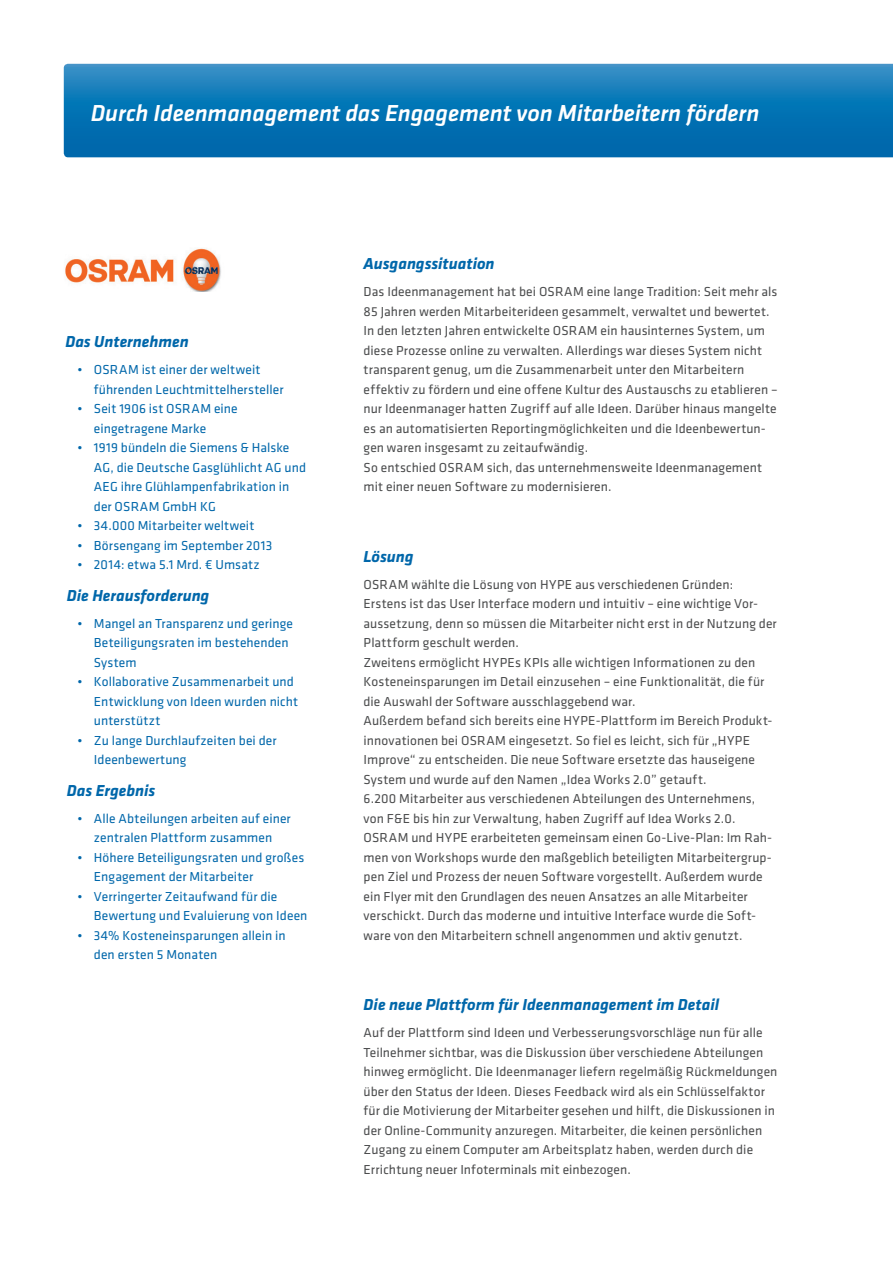
<style>
.page{position:relative;width:893px;height:1263px;background:#fff}
.page>*{position:absolute;margin:0;border:0;box-sizing:border-box;transform-origin:0 0}
.HEAD{font:italic 500 24px "Klavika";letter-spacing:-.005em;color:#fff}
.TXT_Headline{font:italic 700 16.5px "Klavika";color:#0067aa}
.TXT_Aufzählung_Blau{font:italic 700 16.5px "Klavika";color:#0067aa}
.TXT{font:13.5px/19.5px "Klavika";letter-spacing:.005em;color:#4b4c4d}
.t1{font:13.5px/19.5px "Klavika";letter-spacing:.005em;color:#0067aa}
</style>
<div class="page">
<svg style="left:64px;top:64px;width:829px;height:93px;background:#0d76b6"></svg>
<img style="left:65px;top:248px;width:156px;height:43px">
<p class="HEAD" style="left:91px;top:96px;width:670px">Durch Ideenmanagement das Engagement von Mitarbeitern fördern</p>
<p class="TXT_Headline" style="left:65px;top:330px;width:125px">Das Unternehmen</p>
<p class="t1" style="left:94px;top:359px;width:191px;text-indent:-16px">• OSRAM ist einer der weltweit führenden Leuchtmittelhersteller</p>
<p class="t1" style="left:94px;top:398px;width:145px;text-indent:-16px">• Seit 1906 ist OSRAM eine eingetragene Marke</p>
<p class="t1" style="left:94px;top:437px;width:214px;text-indent:-16px">• 1919 bündeln die Siemens &amp; Halske<br>AG, die Deutsche Gasglühlicht AG und<br>AEG ihre Glühlampenfabrikation in der OSRAM GmbH KG</p>
<p class="t1" style="left:77px;top:515px;width:179px">• 34.000 Mitarbeiter weltweit</p>
<p class="t1" style="left:77px;top:535px;width:197px">• Börsengang im September 2013</p>
<p class="t1" style="left:77px;top:554px;width:184px">• 2014: etwa 5.1 Mrd. € Umsatz</p>
<p class="TXT_Aufzählung_Blau" style="left:67px;top:583px;width:144px">Die Herausforderung</p>
<p class="t1" style="left:94px;top:613px;width:201px;text-indent:-16px">• Mangel an Transparenz und geringe<br>Beteiligungsraten im bestehenden<br>System</p>
<p class="t1" style="left:94px;top:671px;width:206px;text-indent:-16px">• Kollaborative Zusammenarbeit und<br>Entwicklung von Ideen wurden nicht unterstützt</p>
<p class="t1" style="left:94px;top:730px;width:184px;text-indent:-16px">• Zu lange Durchlaufzeiten bei der<br>Ideenbewertung</p>
<p class="TXT_Aufzählung_Blau" style="left:67px;top:778px;width:90px">Das Ergebnis</p>
<p class="t1" style="left:77px;top:808px;width:215px;text-align:center">• Alle Abteilungen arbeiten auf einer zentralen Plattform zusammen</p>
<p class="t1" style="left:94px;top:847px;width:212px;text-indent:-16px">• Höhere Beteiligungsraten und großes<br>Engagement der Mitarbeiter</p>
<p class="t1" style="left:94px;top:886px;width:215px;text-indent:-16px">• Verringerter Zeitaufwand für die<br>Bewertung und Evaluierung von Ideen</p>
<p class="t1" style="left:94px;top:925px;width:193px;text-indent:-16px">• 34% Kosteneinsparungen allein in den ersten 5 Monaten</p>
<p class="TXT_Headline" style="left:364px;top:252px;width:133px">Ausgangssituation</p>
<p class="TXT" style="left:364px;top:281px;width:416px">Das Ideenmanagement hat bei OSRAM eine lange Tradition: Seit mehr als 85 Jahren werden Mitarbeiterideen gesammelt, verwaltet und bewertet.<br>In den letzten Jahren entwickelte OSRAM ein hausinternes System, um diese Prozesse online zu verwalten. Allerdings war dieses System nicht transparent genug, um die Zusammenarbeit unter den Mitarbeitern effektiv zu fördern und eine offene Kultur des Austauschs zu etablieren – nur Ideenmanager hatten Zugriff auf alle Ideen. Darüber hinaus mangelte es an automatisierten Reportingmöglichkeiten und die Ideenbewertun&shy;gen waren insgesamt zu zeitaufwändig.</p>
<p class="TXT" style="left:364px;top:457px;width:400px">So entschied OSRAM sich, das unternehmensweite Ideenmanagement mit einer neuen Software zu modernisieren.</p>
<p class="TXT_Headline" style="left:364px;top:544px;width:52px">Lösung</p>
<p class="TXT" style="left:364px;top:574px;width:371px">OSRAM wählte die Lösung von HYPE aus verschiedenen Gründen:</p>
<p class="TXT" style="left:364px;top:593px;width:415px">Erstens ist das User Interface modern und intuitiv – eine wichtige Vor&shy;aussetzung, denn so müssen die Mitarbeiter nicht erst in der Nutzung der Plattform geschult werden.<br>Zweitens ermöglicht HYPEs KPIs alle wichtigen Informationen zu den Kosteneinsparungen im Detail einzusehen – eine Funktionalität, die für die Auswahl der Software ausschlaggebend war.</p>
<p class="TXT" style="left:364px;top:710px;width:410px">Außerdem befand sich bereits eine HYPE-Plattform im Bereich Produkt&shy;innovationen bei OSRAM eingesetzt. So fiel es leicht, sich für „HYPE Improve“ zu entscheiden. Die neue Software ersetzte das hauseigene System und wurde auf den Namen „Idea Works 2.0” getauft.</p>
<p class="TXT" style="left:364px;top:788px;width:410px">6.200 Mitarbeiter aus verschiedenen Abteilungen des Unternehmens, von F&amp;E bis hin zur Verwaltung, haben Zugriff auf Idea Works 2.0.<br>OSRAM und HYPE erarbeiteten gemeinsam einen Go-Live-Plan: Im Rah&shy;men von Workshops wurde den maßgeblich beteiligten Mitarbeitergrup&shy;pen Ziel und Prozess der neuen Software vorgestellt. Außerdem wurde ein Flyer mit den Grundlagen des neuen Ansatzes an alle Mitarbeiter verschickt. Durch das moderne und intuitive Interface wurde die Soft&shy;ware von den Mitarbeitern schnell angenommen und aktiv genutzt.</p>
<p class="TXT_Headline" style="left:364px;top:993px;width:357px">Die neue Plattform für Ideenmanagement im Detail</p>
<p class="TXT" style="left:364px;top:1022px;width:415px">Auf der Plattform sind Ideen und Verbesserungsvorschläge nun für alle Teilnehmer sichtbar, was die Diskussion über verschiedene Abteilungen hinweg ermöglicht. Die Ideenmanager liefern regelmäßig Rückmeldungen über den Status der Ideen. Dieses Feedback wird als ein Schlüsselfaktor für die Motivierung der Mitarbeiter gesehen und hilft, die Diskussionen in der Online-Community anzuregen. Mitarbeiter, die keinen persönlichen Zugang zu einem Computer am Arbeitsplatz haben, werden durch die Errichtung neuer Infoterminals mit einbezogen.</p>
</div>
